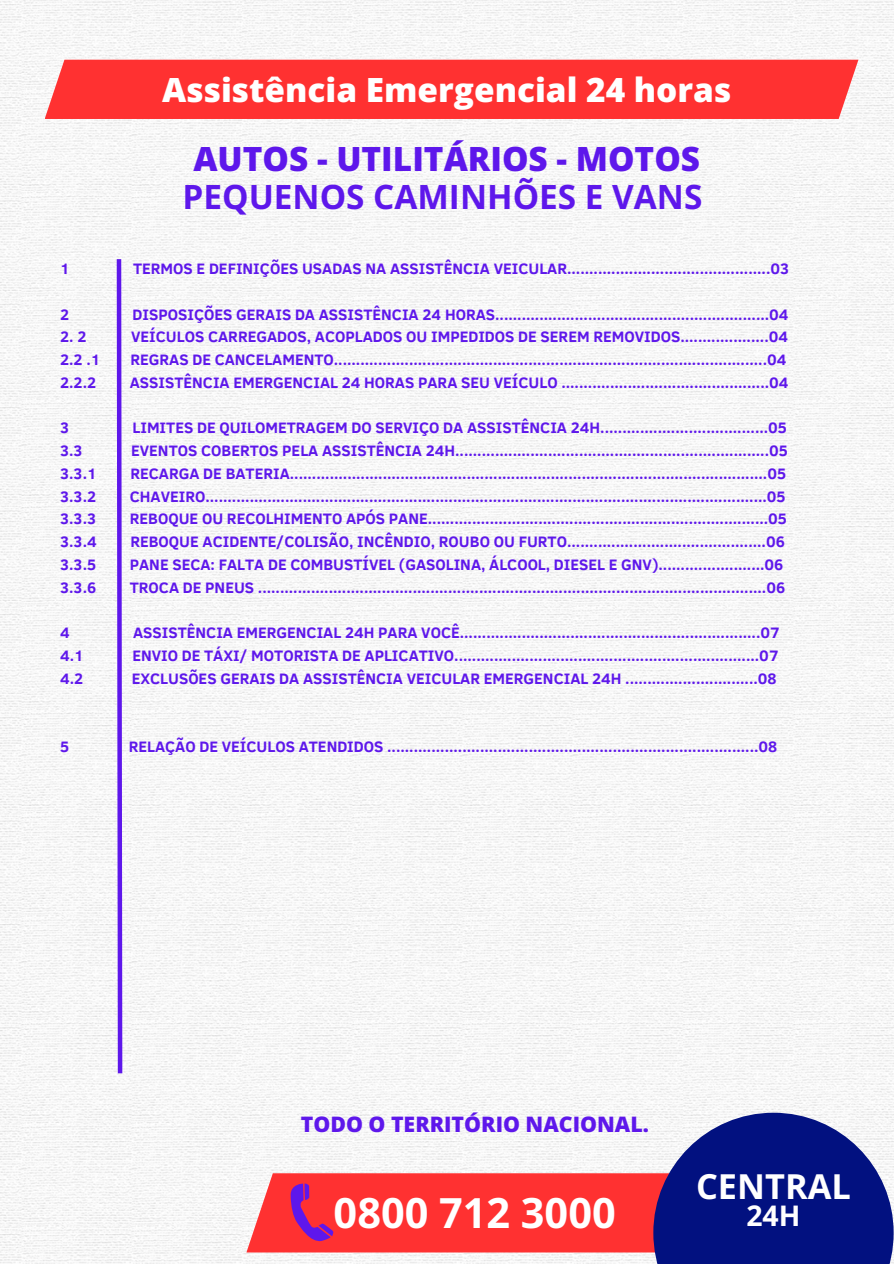
<style>
.page{position:relative;width:894px;height:1264px;background:#fff}
.page>*{position:absolute;margin:0;border:0;box-sizing:border-box;transform-origin:0 0}
.t1{font:700 41.4px "Open Sans";color:#fff}
.t2{font:700 34.35px "Open Sans";color:#fff}
.t3{font:800 33.3px/38.2px "Open Sans";color:#5e17eb;text-align:center}
.t4{font:800 33.3px "Open Sans";color:#fff}
.t5{font:700 28.35px "Open Sans";color:#fff}
.t6{font:800 21.3px "Open Sans";color:#5e17eb}
.t7{font:700 15.45px "Clear Sans";color:#5e17eb}
.s1{font-weight:700}
</style>
<div class="page">
<img style="left:0;top:0;width:893px;height:1263px">
<svg style="left:653px;top:1112px;width:240px;height:151px;fill:#021180"></svg>
<svg style="left:246px;top:1173px;width:457px;height:79px;background:#e13343"></svg>
<div style="left:45px;top:60px;width:813px;height:59px;background:#ff3131"></div>
<svg style="left:114px;top:255px;width:10px;height:822px"></svg>
<h2 class="t4" style="left:162px;top:66px;width:570px">Assistência Emergencial 24 horas</h2>
<p class="t3" style="left:182px;top:139px;width:521px">AUTOS - UTILITÁRIOS - MOTOS<br><span class="s1">PEQUENOS CAMINHÕES E VANS</span></p>
<p class="t7" style="left:60px;top:257px;width:11px">1</p>
<p class="t7" style="left:133px;top:257px;width:657px">TERMOS E DEFINIÇÕES USADAS NA ASSISTÊNCIA VEICULAR..............................................03</p>
<p class="t7" style="left:60px;top:303px;width:11px">2</p>
<p class="t7" style="left:132px;top:303px;width:657px">DISPOSIÇÕES GERAIS DA ASSISTÊNCIA 24 HORAS..............................................................04</p>
<p class="t7" style="left:60px;top:326px;width:28px">2. 2</p>
<p class="t7" style="left:131px;top:326px;width:658px">VEÍCULOS CARREGADOS, ACOPLADOS OU IMPEDIDOS DE SEREM REMOVIDOS....................04</p>
<p class="t7" style="left:60px;top:348px;width:42px">2.2 .1</p>
<p class="t7" style="left:130px;top:348px;width:657px">REGRAS DE CANCELAMENTO..................................................................................................04</p>
<p class="t7" style="left:60px;top:371px;width:38px">2.2.2</p>
<p class="t7" style="left:130px;top:371px;width:660px">ASSISTÊNCIA EMERGENCIAL 24 HORAS PARA SEU VEÍCULO ...............................................04</p>
<p class="t7" style="left:60px;top:417px;width:11px">3</p>
<p class="t7" style="left:132px;top:417px;width:655px">LIMITES DE QUILOMETRAGEM DO SERVIÇO DA ASSISTÊNCIA 24H......................................05</p>
<p class="t7" style="left:60px;top:439px;width:24px">3.3</p>
<p class="t7" style="left:131px;top:439px;width:658px">EVENTOS COBERTOS PELA ASSISTÊNCIA 24H.......................................................................05</p>
<p class="t7" style="left:60px;top:462px;width:38px">3.3.1</p>
<p class="t7" style="left:130px;top:462px;width:657px">RECARGA DE BATERIA............................................................................................................05</p>
<p class="t7" style="left:60px;top:485px;width:38px">3.3.2</p>
<p class="t7" style="left:130px;top:485px;width:657px">CHAVEIRO...............................................................................................................................05</p>
<p class="t7" style="left:60px;top:507px;width:38px">3.3.3</p>
<p class="t7" style="left:130px;top:507px;width:658px">REBOQUE OU RECOLHIMENTO APÓS PANE.............................................................................05</p>
<p class="t7" style="left:60px;top:530px;width:38px">3.3.4</p>
<p class="t7" style="left:130px;top:530px;width:655px">REBOQUE ACIDENTE/COLISÃO, INCÊNDIO, ROUBO OU FURTO.............................................06</p>
<p class="t7" style="left:60px;top:553px;width:38px">3.3.5</p>
<p class="t7" style="left:130px;top:553px;width:655px">PANE SECA: FALTA DE COMBUSTÍVEL (GASOLINA, ÁLCOOL, DIESEL E GNV)........................06</p>
<p class="t7" style="left:60px;top:576px;width:38px">3.3.6</p>
<p class="t7" style="left:130px;top:576px;width:656px">TROCA DE PNEUS ...................................................................................................................06</p>
<p class="t7" style="left:60px;top:621px;width:11px">4</p>
<p class="t7" style="left:133px;top:621px;width:648px">ASSISTÊNCIA EMERGENCIAL 24H PARA VOCÊ....................................................................07</p>
<p class="t7" style="left:60px;top:644px;width:25px">4.1</p>
<p class="t7" style="left:132px;top:644px;width:647px">ENVIO DE TÁXI/ MOTORISTA DE APLICATIVO.....................................................................07</p>
<p class="t7" style="left:60px;top:667px;width:25px">4.2</p>
<p class="t7" style="left:132px;top:667px;width:646px">EXCLUSÕES GERAIS DA ASSISTÊNCIA VEICULAR EMERGENCIAL 24H ..............................08</p>
<p class="t7" style="left:60px;top:735px;width:11px">5</p>
<p class="t7" style="left:129px;top:735px;width:650px">RELAÇÃO DE VEÍCULOS ATENDIDOS ....................................................................................08</p>
<h4 class="t6" style="left:301px;top:1109px;width:349px">TODO O TERRITÓRIO NACIONAL.</h4>
<h3 class="t1" style="left:333px;top:1183px;width:283px">0800 712 3000</h3>
<h2 class="t2" style="left:696px;top:1161px;width:156px">CENTRAL</h2>
<h2 class="t5" style="left:746px;top:1195px;width:56px">24H</h2>
</div>
